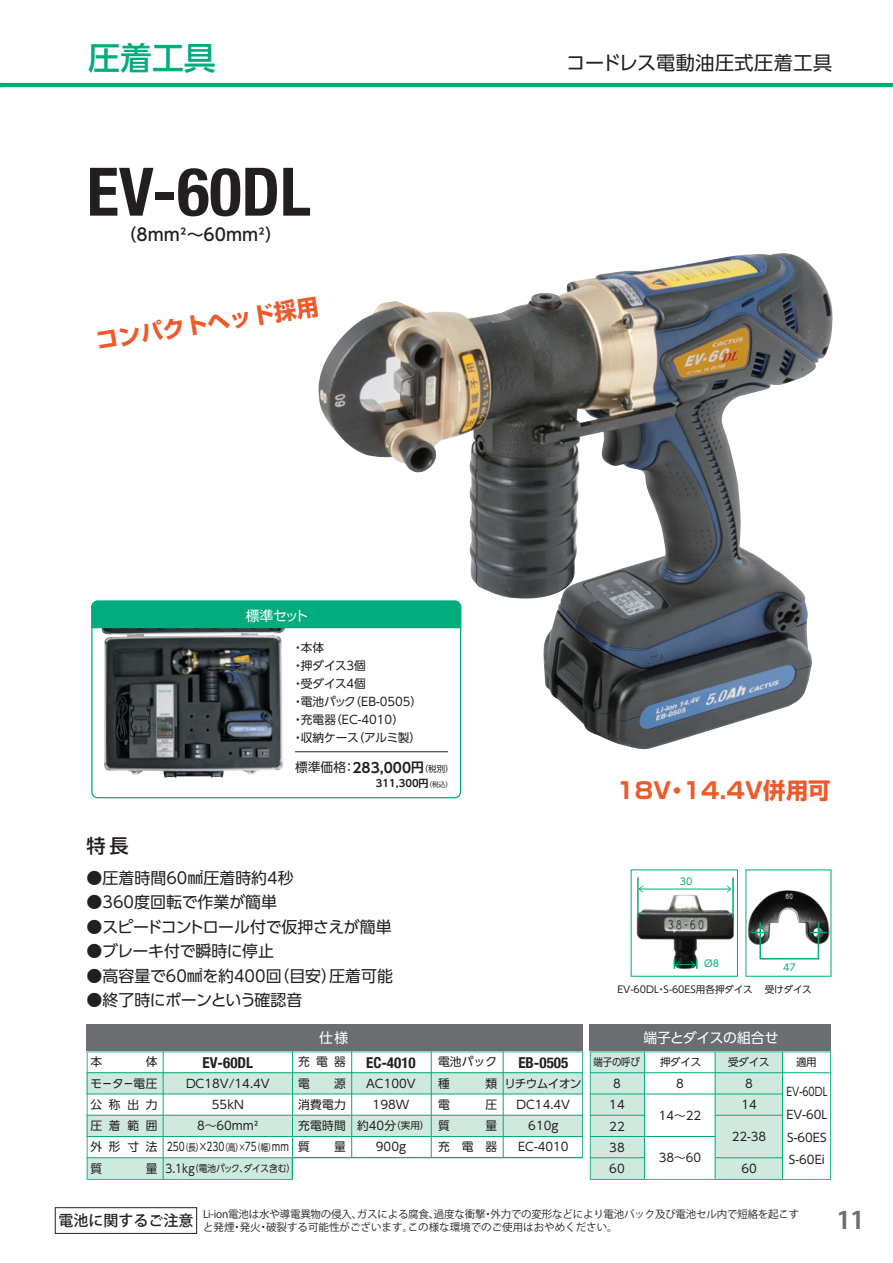
<style>
.page{position:relative;width:893px;height:1263px;background:#fff}
.page>*{position:absolute;margin:0;border:0;box-sizing:border-box;transform-origin:0 0}
.t1{font:700 condensed 66.9px "Helvetica Neue";color:#231f20}
.t2{font:500 31.95px "UD Shin Go Pro";color:#00ac7c}
.t3{font:700 24px "Koz Go Pro";color:#6c6d70}
.t4{font:700 22.5px "Shin Go Pro";color:#f15929}
.t5{font:19.2px "UD Shin Go Pro";letter-spacing:.025em;color:#231f20}
.t6{font:500 19.2px "UD Shin Go Pro";color:#231f20}
.t7{font:500 16.95px "UD Shin Go Pro";color:#231f20}
.t8{font:15.9px "UD Shin Go Pro";color:#231f20}
.t9{font:15.9px "UD Shin Go Pro";letter-spacing:-.02em;color:#231f20}
.t10{font:15.9px "UD Shin Go Pro";letter-spacing:-.03em;color:#231f20}
.t11{font:700 condensed 15px "Helvetica Neue";color:#231f20}
.t12{font:500 15px "Koz Go Pro";color:#231f20}
.t13{font:700 13.8px "UD Shin Go Pro De";color:#231f20}
.t14{font:13.8px "UD Shin Go Pro";letter-spacing:-.025em;color:#fff}
.t15{font:11.7px/21.3px "UD Shin Go Pro";color:#231f20;text-align:center}
.t16{font:11.7px/22.8px "UD Shin Go Pro";color:#231f20;text-align:justify;scale:.81 1}
.t17{font:10.5px/12.8px "Koz Go Pro";letter-spacing:-.02em;color:#231f20}
.t18{font:10.5px "UD Shin Go Pro";letter-spacing:-.025em;color:#231f20}
.t19{font:10.5px "UD Shin Go Pro";letter-spacing:-.025em;color:#231f20;scale:.9 1}
.t20{font:700 10.05px "UD Shin Go Pro De";color:#231f20}
.t21{font:9.6px "UD Shin Go Pro";letter-spacing:-.005em;color:#231f20}
.t22{font:9.6px "UD Shin Go Pro";letter-spacing:-.03em;color:#231f20;scale:.91 1}
.t23{font:9.6px "UD Shin Go Pro";color:#00ac7c}
.s1{font-family:"UD Shin Go Pro";font-weight:400;font-size:12.75px}
.s2{font-size:12.75px}
.s3{font-family:"UD Shin Go Pro";font-weight:400;font-size:8.55px}
.s4{font-family:"UD Shin Go Pro";font-weight:400;font-size:6.75px}
.s5{font-size:9.6px}
.s6{font-size:11.7px}
</style>
<div class="page">
<img style="left:315px;top:253px;width:498px;height:497px">
<img style="left:748px;top:890px;width:81px;height:54px">
<img style="left:636px;top:893px;width:101px;height:78px">
<svg style="left:91px;top:601px;width:370px;height:197px"></svg>
<hr style="left:295px;top:751px;width:153px;height:1px;background:#231f20">
<hr style="left:0;top:83px;width:893px;height:4px;background:#00ac7c">
<div style="left:87px;top:1024px;width:496px;height:27px;background:#6c6d70"></div>
<div style="left:590px;top:1024px;width:241px;height:27px;background:#6c6d70"></div>
<hr style="left:637px;top:878px;width:2px;height:39px;background:#00ac7c">
<hr style="left:732px;top:878px;width:2px;height:39px;background:#00ac7c">
<hr style="left:639px;top:889px;width:91px;height:1px;background:#00ac7c">
<svg style="left:639px;top:885px;width:4px;height:7px"></svg>
<svg style="left:727px;top:885px;width:4px;height:7px"></svg>
<svg style="left:674px;top:959px;width:24px;height:9px"></svg>
<div style="left:759px;top:922px;width:60px;height:37px;border:2px solid #00ac7c"></div>
<svg style="left:752px;top:932px;width:16px;height:1px"></svg>
<svg style="left:810px;top:932px;width:16px;height:1px"></svg>
<svg style="left:87px;top:1051px;width:496px;height:129px"></svg>
<svg style="left:590px;top:1051px;width:241px;height:129px"></svg>
<svg style="left:246px;top:727px;width:6px;height:3px"></svg>
<div style="left:55px;top:1207px;width:142px;height:26px;border:1px solid #231f20"></div>
<h2 class="t2" style="left:88px;top:32px;width:129px">圧着工具</h2>
<h3 class="t5" style="left:566px;top:47px;width:268px">コードレス電動油圧式圧着工具</h3>
<h1 class="t1" style="left:87px;top:136px;width:226px">EV-60DL</h1>
<h3 class="t7" style="left:120px;top:221px;width:164px">（8mm²～60mm²）</h3>
<h3 class="t4" style="left:93px;top:323px;width:227px;rotate:-9deg">コンパクトヘッド採用</h3>
<p class="t14" style="left:246px;top:604px;width:64px">標準セット</p>
<p class="t15" style="left:292px;top:638px;width:132px;line-height:18px;text-align:left">・本体<br>・押ダイス3個<br>・受ダイス4個<br>・電池パック（EB-0505）・充電器（EC-4010）<br>・収納ケース（アルミ製）</p>
<p class="t13" style="left:295px;top:756px;width:160px"><span class="s1">標準価格：</span>283,000<span class="s2">円</span><span class="s3">（税別）</span></p>
<p class="t20" style="left:376px;top:775px;width:78px">311,300円<span class="s4">（税込）</span></p>
<h3 class="t4" style="left:617px;top:773px;width:216px">18V・14.4V併用可</h3>
<h3 class="t6" style="left:87px;top:830px;width:44px">特長</h3>
<h3 class="t8" style="left:87px;top:865px;width:209px">●圧着時間60㎟圧着時約4秒</h3>
<h3 class="t8" style="left:87px;top:889px;width:192px">●360度回転で作業が簡単</h3>
<h3 class="t9" style="left:87px;top:914px;width:306px">●スピードコントロール付で仮押さえが簡単</h3>
<h3 class="t8" style="left:87px;top:938px;width:189px">●ブレーキ付で瞬時に停止</h3>
<h3 class="t8" style="left:87px;top:963px;width:308px">●高容量で60㎟を約400回（目安）圧着可能</h3>
<h3 class="t10" style="left:87px;top:987px;width:217px">●終了時にポーンという確認音</h3>
<p class="t15" style="left:91px;top:1051px;width:68px;text-align:justify;text-indent:55px">体モーター電圧公称出力圧着範囲外形寸法質</p>
<p class="t15" style="left:91px;top:1051px;width:13px">本</p>
<p class="t15" style="left:146px;top:1157px;width:13px">量</p>
<p class="t11" style="left:203px;top:1050px;width:52px">EV-60DL</p>
<p class="t15" style="left:167px;top:1072px;width:124px">DC18V/14.4V<br>55kN<br>8～60mm²<br>250<span class="s5">（長）</span>×230<span class="s5">（高）×</span>75<span class="s5">（幅）</span>mm</p>
<p class="t22" style="left:165px;top:1160px;width:144px"><span class="s6">3.1kg</span>（電池パック、ダイス含む）</p>
<p class="t14" style="left:319px;top:1027px;width:31px">仕様</p>
<p class="t15" style="left:298px;top:1051px;width:49px;text-align:left">充電器電</p>
<p class="t15" style="left:298px;top:1072px;width:49px;text-align:justify;text-indent:36px">源消費電力充電時間質</p>
<p class="t15" style="left:334px;top:1136px;width:13px">量</p>
<p class="t11" style="left:366px;top:1050px;width:51px">EC-4010</p>
<p class="t15" style="left:357px;top:1072px;width:74px">AC100V<br>198W<br>約40分<span class="s5">（実用）<br></span>900g</p>
<p class="t23" style="left:680px;top:873px;width:14px">30</p>
<p class="t23" style="left:704px;top:955px;width:16px">Ø8</p>
<p class="t21" style="left:617px;top:982px;width:137px">EV-60DL・S-60ES用各押ダイス</p>
<p class="t23" style="left:783px;top:959px;width:14px">47</p>
<p class="t21" style="left:765px;top:982px;width:48px">受けダイス</p>
<p class="t15" style="left:438px;top:1051px;width:61px;text-align:left">電池パック種</p>
<p class="t15" style="left:485px;top:1072px;width:13px">類</p>
<p class="t15" style="left:438px;top:1093px;width:13px">電</p>
<p class="t15" style="left:485px;top:1093px;width:13px">圧</p>
<p class="t15" style="left:438px;top:1115px;width:13px">質</p>
<p class="t15" style="left:438px;top:1115px;width:61px;text-align:right">量<br>充電器</p>
<p class="t11" style="left:518px;top:1050px;width:51px">EB-0505</p>
<p class="t15" style="left:504px;top:1072px;width:79px">リチウムイオン<br>DC14.4V<br>610g<br>EC-4010</p>
<p class="t14" style="left:643px;top:1027px;width:137px">端子とダイスの組合せ</p>
<p class="t19" style="left:594px;top:1054px;width:53px">端子の呼び</p>
<p class="t18" style="left:660px;top:1054px;width:43px">押ダイス</p>
<p class="t18" style="left:728px;top:1054px;width:43px">受ダイス</p>
<p class="t18" style="left:796px;top:1054px;width:22px">適用</p>
<p class="t15" style="left:609px;top:1072px;width:17px">8<br>14<br>22<br>38<br>60</p>
<p class="t15" style="left:676px;top:1072px;width:9px">8</p>
<p class="t15" style="left:659px;top:1105px;width:44px">14～22</p>
<p class="t15" style="left:659px;top:1147px;width:44px">38～60</p>
<p class="t15" style="left:741px;top:1072px;width:17px">8<br>14</p>
<p class="t15" style="left:732px;top:1125px;width:36px">22-38</p>
<p class="t15" style="left:741px;top:1157px;width:17px">60</p>
<p class="t16" style="left:786px;top:1080px;width:52px">EV-60DL EV-60L S-60ES S-60Ei</p>
<p class="t12" style="left:58px;top:1211px;width:136px">電池に関するご注意</p>
<p class="t17" style="left:203px;top:1208px;width:598px">Li-ion電池は水や導電異物の侵入、ガスによる腐食、過度な衝撃・外力での変形などにより電池パック及び電池セル内で短絡を起こすと発煙・発火・破裂する可能性がございます。この様な環境でのご使用はおやめください。</p>
<h3 class="t3" style="left:837px;top:1204px;width:29px">11</h3>
</div>
